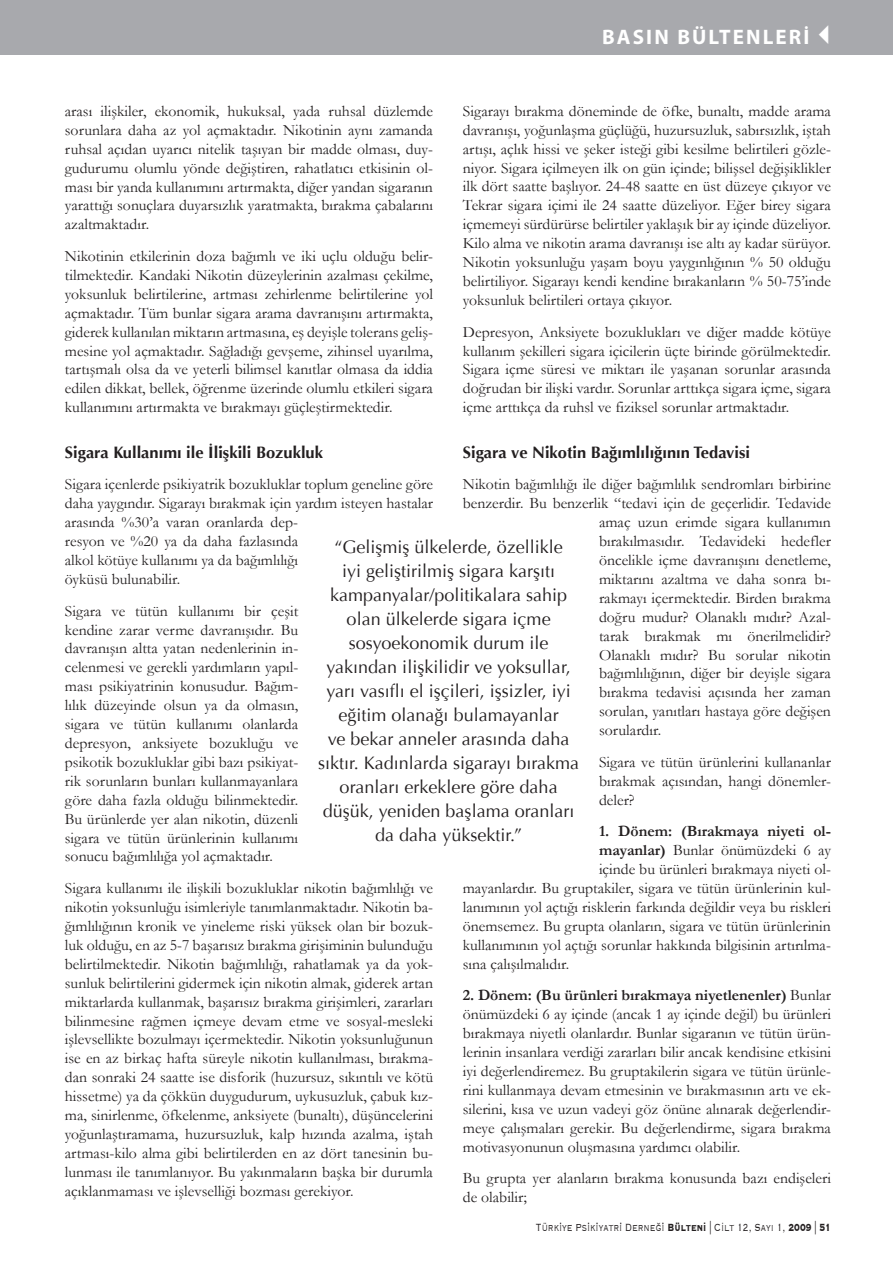
<style>
.page{position:relative;width:893px;height:1264px;background:#fff}
.page>*{position:absolute;margin:0;border:0;box-sizing:border-box;transform-origin:0 0}
.t1{font:700 21px "Myriad Pro";letter-spacing:.1em;color:#fff}
.t2{font:18px/24px "Optima";color:#231f20;text-align:center}
.t3{font:700 16.5px "Optima";color:#231f20}
.t4{font:15.75px/18.9px "Garamond";color:#231f20;text-align:justify}
.t5{font:700 15.75px "Garamond";color:#231f20}
.t6{font:300 13.5px "Copperplate";color:#231f20;scale:.7 1}
.s1{font-weight:700}
</style>
<div class="page">
<hr style="left:0;top:0;width:1px;height:54px;background:#a8a9ad">
<div style="left:1px;top:0;width:891px;height:54px;background:#a8a9ad"></div>
<h1 class="t1" style="left:602px;top:24px;width:241px">BASIN BÜLTENLERİ✓</h1>
<p class="t4" style="left:462px;top:101px;width:369px">Sigarayı bırakma döneminde de öfke, bunaltı, madde arama davranışı, yoğunlaşma güçlüğü, huzursuzluk, sabırsızlık, iştah artışı, açlık hissi ve şeker isteği gibi kesilme belirtileri gözle&shy;niyor. Sigara içilmeyen ilk on gün içinde; bilişsel değişiklikler ilk dört saatte başlıyor. 24-48 saatte en üst düzeye çıkıyor ve Tekrar sigara içimi ile 24 saatte düzeliyor. Eğer birey sigara içmemeyi sürdürürse belirtiler yaklaşık bir ay içinde düzeliyor.<br>Kilo alma ve nikotin arama davranışı ise altı ay kadar sürüyor.<br>Nikotin yoksunluğu yaşam boyu yaygınlığının % 50 olduğu belirtiliyor. Sigarayı kendi kendine bırakanların % 50-75’inde yoksunluk belirtileri ortaya çıkıyor.</p>
<p class="t4" style="left:462px;top:322px;width:369px">Depresyon, Anksiyete bozuklukları ve diğer madde kötüye kullanım şekilleri sigara içicilerin üçte birinde görülmektedir.<br>Sigara içme süresi ve miktarı ile yaşanan sorunlar arasında doğrudan bir ilişki vardır. Sorunlar arttıkça sigara içme, sigara içme arttıkça da ruhsl ve fiziksel sorunlar artmaktadır.</p>
<p class="t3" style="left:462px;top:442px;width:288px">Si̇gara ve Ni̇koti̇n Bağımlılığının Tedavisi</p>
<p class="t4" style="left:462px;top:474px;width:369px">Nikotin bağımlılığı ile diğer bağımlılık sendromları birbirine</p>
<p class="t4" style="left:462px;top:493px;width:369px">benzerdir. Bu benzerlik “tedavi için de geçerlidir. Tedavide</p>
<p class="t4" style="left:598px;top:512px;width:233px">amaç uzun erimde sigara kullanımın</p>
<p class="t4" style="left:598px;top:531px;width:233px">bırakılmasıdır. Tedavideki hedefler</p>
<p class="t4" style="left:598px;top:550px;width:233px">öncelikle içme davranışını denetleme,</p>
<p class="t4" style="left:598px;top:569px;width:233px">miktarını azaltma ve daha sonra bı-</p>
<p class="t4" style="left:598px;top:588px;width:233px">rakmayı içermektedir. Birden bırakma</p>
<p class="t4" style="left:598px;top:606px;width:233px">doğru mudur? Olanaklı mıdır? Azal-</p>
<p class="t4" style="left:598px;top:625px;width:233px">tarak bırakmak mı önerilmelidir?</p>
<p class="t4" style="left:598px;top:644px;width:233px">Olanaklı mıdır? Bu sorular nikotin</p>
<p class="t4" style="left:598px;top:663px;width:233px">bağımlılığının, diğer bir deyişle sigara</p>
<p class="t4" style="left:598px;top:682px;width:233px">bırakma tedavisi açısında her zaman</p>
<p class="t4" style="left:598px;top:701px;width:233px">sorulan, yanıtları hastaya göre değişen</p>
<p class="t4" style="left:598px;top:720px;width:64px">sorulardır.</p>
<p class="t4" style="left:598px;top:752px;width:233px">Sigara ve tütün ürünlerini kullananlar bırakmak açısından, hangi dönemler&shy;deler?</p>
<p class="t5" style="left:598px;top:820px;width:233px">1. Dönem: (Bırakmaya niyeti ol-</p>
<p class="t4" style="left:598px;top:840px;width:233px"><span class="s1">mayanlar)</span> Bunlar önümüzdeki 6 ay</p>
<p class="t4" style="left:598px;top:859px;width:233px">içinde bu ürünleri bırakmaya niyeti ol-</p>
<p class="t4" style="left:462px;top:878px;width:369px">mayanlardır. Bu gruptakiler, sigara ve tütün ürünlerinin kul-</p>
<p class="t4" style="left:462px;top:897px;width:369px">lanımının yol açtığı risklerin farkında değildir veya bu riskleri</p>
<p class="t4" style="left:462px;top:916px;width:369px">önemsemez. Bu grupta olanların, sigara ve tütün ürünlerinin</p>
<p class="t4" style="left:462px;top:934px;width:369px">kullanımının yol açtığı sorunlar hakkında bilgisinin artırılma-</p>
<p class="t4" style="left:462px;top:953px;width:108px">sına çalışılmalıdır.</p>
<p class="t4" style="left:462px;top:985px;width:369px"><span class="s1">2. Dönem: (Bu ürünleri bırakmaya niyetlenenler)</span> Bunlar önümüzdeki 6 ay içinde (ancak 1 ay içinde değil) bu ürünleri bırakmaya niyetli olanlardır. Bunlar sigaranın ve tütün ürün&shy;lerinin insanlara verdiği zararları bilir ancak kendisine etkisini iyi değerlendiremez. Bu gruptakilerin sigara ve tütün ürünle&shy;rini kullanmaya devam etmesinin ve bırakmasının artı ve ek&shy;silerini, kısa ve uzun vadeyi göz önüne alınarak değerlendir&shy;meye çalışmaları gerekir. Bu değerlendirme, sigara bırakma motivasyonunun oluşmasına yardımcı olabilir.</p>
<p class="t4" style="left:462px;top:1168px;width:369px">Bu grupta yer alanların bırakma konusunda bazı endişeleri de olabilir;</p>
<p class="t4" style="left:65px;top:101px;width:369px">arası ilişkiler, ekonomik, hukuksal, yada ruhsal düzlemde sorunlara daha az yol açmaktadır. Nikotinin aynı zamanda ruhsal açıdan uyarıcı nitelik taşıyan bir madde olması, duy&shy;gudurumu olumlu yönde değiştiren, rahatlatıcı etkisinin ol&shy;ması bir yanda kullanımını artırmakta, diğer yandan sigaranın yarattığı sonuçlara duyarsızlık yaratmakta, bırakma çabalarını azaltmaktadır.</p>
<p class="t4" style="left:65px;top:246px;width:369px">Nikotinin etkilerinin doza bağımlı ve iki uçlu olduğu belir&shy;tilmektedir. Kandaki Nikotin düzeylerinin azalması çekilme, yoksunluk belirtilerine, artması zehirlenme belirtilerine yol açmaktadır. Tüm bunlar sigara arama davranışını artırmakta, giderek kullanılan miktarın artmasına, eş deyişle tolerans geliş&shy;mesine yol açmaktadır. Sağladığı gevşeme, zihinsel uyarılma, tartışmalı olsa da ve yeterli bilimsel kanıtlar olmasa da iddia edilen dikkat, bellek, öğrenme üzerinde olumlu etkileri sigara kullanımını artırmakta ve bırakmayı güçleştirmektedir.</p>
<p class="t3" style="left:65px;top:442px;width:259px">Si̇gara Kullanımı ile İli̇şki̇li̇Bozukluk</p>
<p class="t4" style="left:65px;top:474px;width:369px;text-align:left">Sigara içenlerde psikiyatrik bozukluklar toplum geneline göre daha yaygındır. Sigarayı bırakmak için yardım isteyen hastalar arasında %30’a varan oranlarda dep-<br>resyon ve %20 ya da daha fazlasında<br>alkol kötüye kullanımı ya da bağımlılığı<br>öyküsü bulunabilir.</p>
<p class="t4" style="left:65px;top:600px;width:235px">Sigara ve tütün kullanımı bir çeşit kendine zarar verme davranışıdır. Bu davranışın altta yatan nedenlerinin in&shy;celenmesi ve gerekli yardımların yapıl&shy;ması psikiyatrinin konusudur. Bağım&shy;lılık düzeyinde olsun ya da olmasın, sigara ve tütün kullanımı olanlarda depresyon, anksiyete bozukluğu ve psikotik bozukluklar gibi bazı psikiyat&shy;rik sorunların bunları kullanmayanlara göre daha fazla olduğu bilinmektedir.<br>Bu ürünlerde yer alan nikotin, düzenli sigara ve tütün ürünlerinin kullanımı sonucu bağımlılığa yol açmaktadır.</p>
<p class="t4" style="left:65px;top:878px;width:369px">Sigara kullanımı ile ilişkili bozukluklar nikotin bağımlılığı ve nikotin yoksunluğu isimleriyle tanımlanmaktadır. Nikotin ba&shy;ğımlılığının kronik ve yineleme riski yüksek olan bir bozuk&shy;luk olduğu, en az 5-7 başarısız bırakma girişiminin bulunduğu belirtilmektedir. Nikotin bağımlılığı, rahatlamak ya da yok&shy;sunluk belirtilerini gidermek için nikotin almak, giderek artan miktarlarda kullanmak, başarısız bırakma girişimleri, zararları bilinmesine rağmen içmeye devam etme ve sosyal-mesleki işlevsellikte bozulmayı içermektedir. Nikotin yoksunluğunun ise en az birkaç hafta süreyle nikotin kullanılması, bırakma&shy;dan sonraki 24 saatte ise disforik (huzursuz, sıkıntılı ve kötü hissetme) ya da çökkün duygudurum, uykusuzluk, çabuk kız&shy;ma, sinirlenme, öfkelenme, anksiyete (bunaltı), düşüncelerini yoğunlaştıramama, huzursuzluk, kalp hızında azalma, iştah artması-kilo alma gibi belirtilerden en az dört tanesinin bu&shy;lunması ile tanımlanıyor. Bu yakınmaların başka bir durumla açıklanmaması ve işlevselliği bozması gerekiyor.</p>
<p class="t2" style="left:318px;top:535px;width:262px">“Gelişmiş ülkelerde, özellikle<br>iyi geliştirilmiş sigara karşıtı kampanyalar/politikalara sahip olan ülkelerde sigara içme sosyoekonomik durum ile yakından ilişkilidir ve yoksullar, yarı vasıflı el işçileri, işsizler, iyi eğitim olanağı bulamayanlar<br>ve bekar anneler arasında daha sıktır. Kadınlarda sigarayı bırakma oranları erkeklere göre daha düşük, yeniden başlama oranları da daha yüksektir.”</p>
<p class="t6" style="left:535px;top:1218px;width:423px">Türki̇ye Psi̇ki̇yatri̇ Derneği̇ <span class="s1">Bülteni</span> | Cilt 12, Sayı 1, <span class="s1">2009</span> | <span class="s1">51</span></p>
</div>
